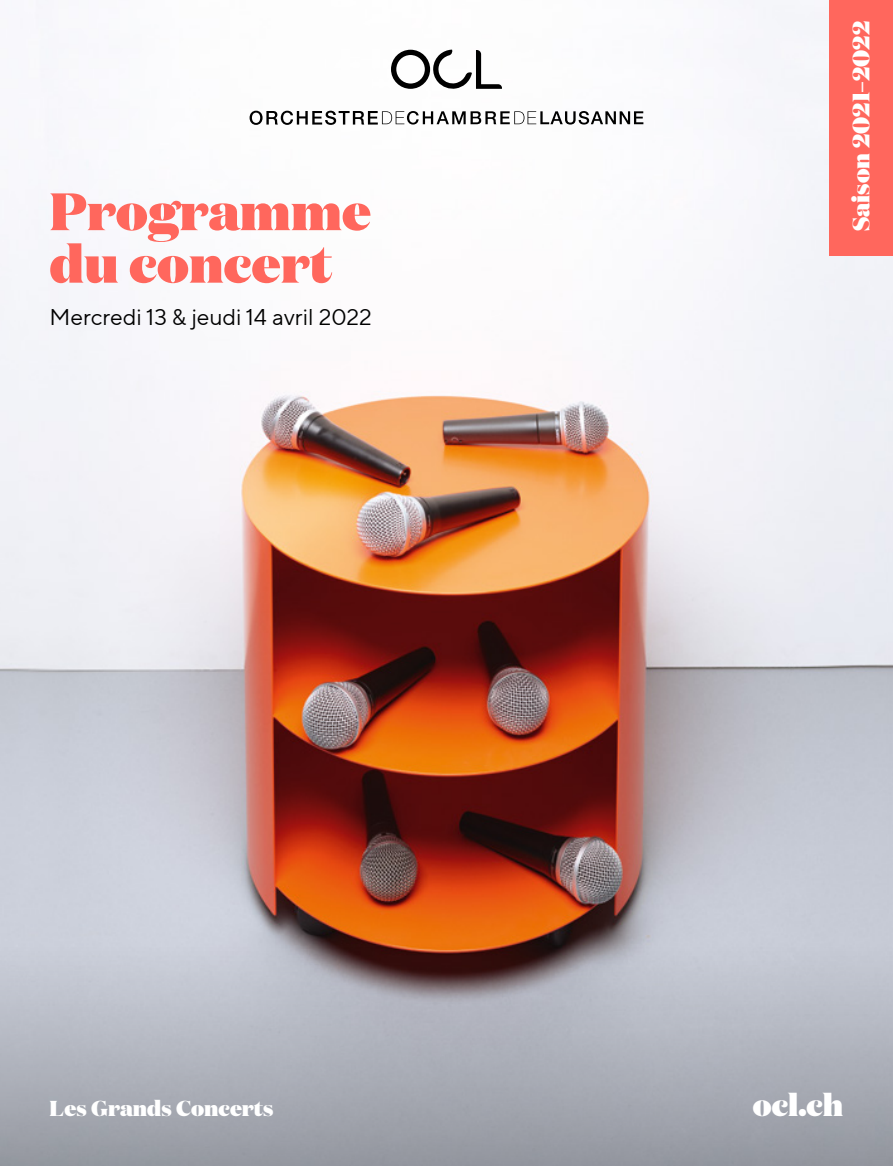
<style>
.page{position:relative;width:893px;height:1166px;background:#fff}
.page>*{position:absolute;margin:0;border:0;box-sizing:border-box;transform-origin:0 0}
.t1{font:900 52.5px/52.5px "Domaine Display";color:#ff675d}
.t2{font:900 30.97px "Domaine Display";color:#fff}
.t3{font:900 23.8px "Domaine Display";color:#fff}
.t4{font:22.75px "TT Norms Pro";color:#000}
.t5{font:900 21.7px "Domaine Display";color:#fff}
</style>
<div class="page">
<img style="left:0;top:0;width:893px;height:946px">
<svg style="left:391px;top:50px;width:111px;height:40px"></svg>
<svg style="left:250px;top:111px;width:393px;height:14px"></svg>
<div style="left:830px;top:0;width:63px;height:255px;background:#ff675d"></div>
<svg style="left:0;top:946px;width:893px;height:220px;background:#a8aab3"></svg>
<h1 class="t1" style="left:50px;top:184px;width:323px">Programme du concert</h1>
<p class="t4" style="left:50px;top:301px;width:324px">Mercredi 13 &amp; jeudi 14 avril 2022</p>
<p class="t3" style="left:845px;top:231px;width:212px;rotate:-90deg">Saison 2021–2022</p>
<p class="t5" style="left:50px;top:1094px;width:226px">Les Grands Concerts</p>
<h2 class="t2" style="left:753px;top:1084px;width:92px">ocl.ch</h2>
</div>
